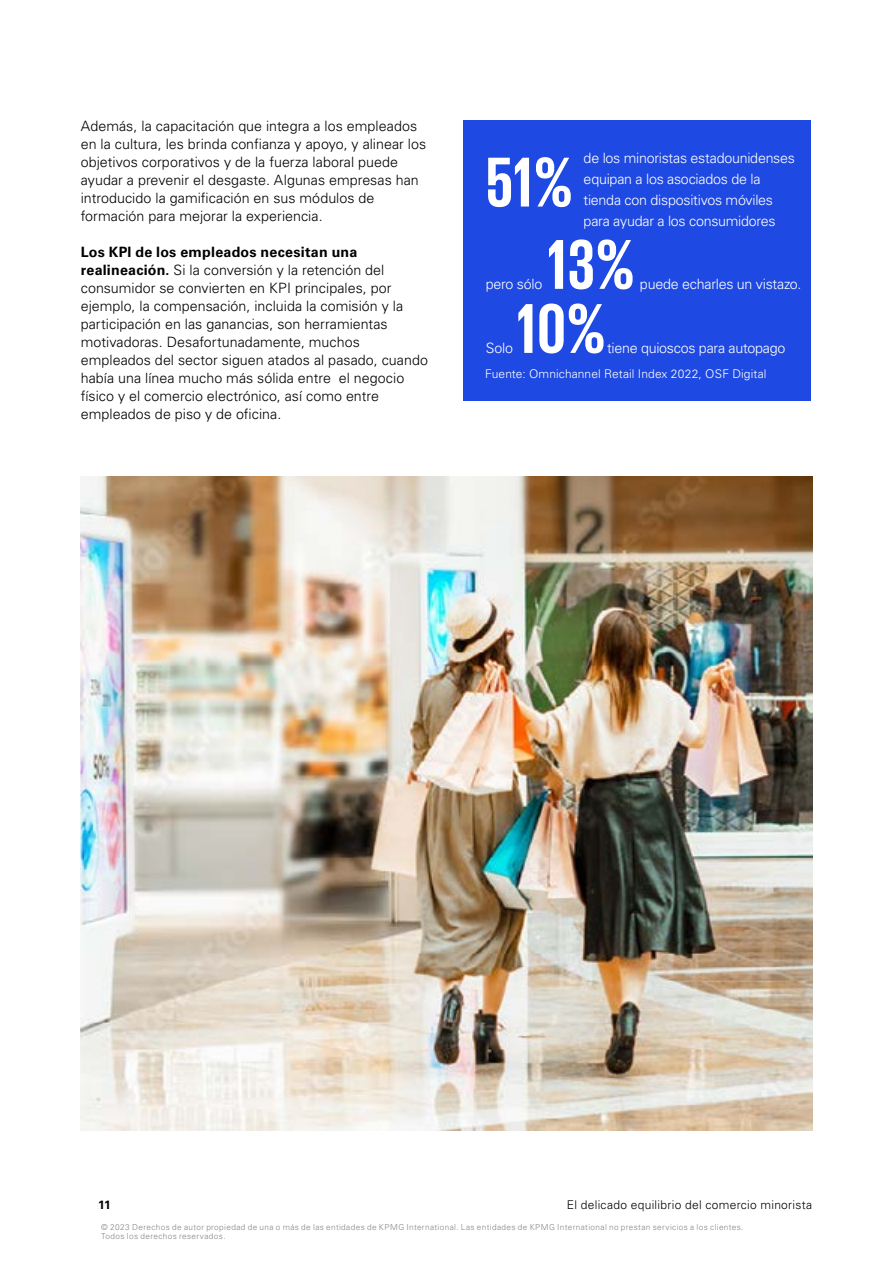
<style>
.page{position:relative;width:893px;height:1263px;background:#fff}
.page>*{position:absolute;margin:0;border:0;box-sizing:border-box;transform-origin:0 0}
.t1{font:700 72px "KPMG";color:#fff}
.t2{font:300 14.25px/18px "Univers LT Std";letter-spacing:.005em;color:#000}
.t3{font:300 14.25px/21px "Univers LT Std";letter-spacing:-.015em;color:#fff}
.t4{font:300 12px "Univers LT Std";letter-spacing:.01em;color:#fff}
.t5{font:300 12px "Univers LT Std";letter-spacing:.025em;color:#000}
.t6{font:700 12px "Univers LT Std";color:#000}
.t7{font:300 8.25px/9px "Univers LT Std";letter-spacing:.045em;color:#878787}
.s1{font-weight:700}
</style>
<div class="page">
<img style="left:81px;top:476px;width:731px;height:654px">
<div style="left:463px;top:120px;width:348px;height:280px;background:#1e49e2"></div>
<p class="t2" style="left:81px;top:117px;width:347px">Además, la capacitación que integra a los empleados en la cultura, les brinda confianza y apoyo, y alinear los objetivos corporativos y de la fuerza laboral puede ayudar a prevenir el desgaste. Algunas empresas han introducido la gamificación en sus módulos de formación para mejorar la experiencia.</p>
<p class="t2" style="left:81px;top:243px;width:349px"><span class="s1">Los KPI de los empleados necesitan una realineación.</span> Si la conversión y la retención del consumidor se convierten en KPI principales, por ejemplo, la compensación, incluida la comisión y la participación en las ganancias, son herramientas motivadoras. Desafortunadamente, muchos empleados del sector siguen atados al pasado, cuando había una línea mucho más sólida entre el negocio físico y el comercio electrónico, así como entre empleados de piso y de oficina.</p>
<h1 class="t1" style="left:486px;top:146px;width:88px">51%</h1>
<p class="t3" style="left:584px;top:148px;width:213px">de los minoristas estadounidenses equipan a los asociados de la tienda con dispositivos móviles para ayudar a los consumidores</p>
<h1 class="t1" style="left:547px;top:228px;width:89px">13%</h1>
<p class="t3" style="left:486px;top:273px;width:58px">pero sólo</p>
<p class="t3" style="left:640px;top:273px;width:163px">puede echarles un vistazo.</p>
<h1 class="t1" style="left:517px;top:292px;width:90px">10%</h1>
<p class="t3" style="left:486px;top:337px;width:29px">Solo</p>
<p class="t3" style="left:607px;top:337px;width:180px">tiene quioscos para autopago</p>
<p class="t4" style="left:485px;top:367px;width:283px">Fuente: Omnichannel Retail Index 2022, OSF Digital</p>
<p class="t6" style="left:98px;top:1198px;width:14px">11</p>
<p class="t5" style="left:567px;top:1197px;width:247px">El delicado equilibrio del comercio minorista</p>
<p class="t7" style="left:101px;top:1222px;width:644px">© 2023 Derechos de autor propiedad de una o más de las entidades de KPMG International. Las entidades de KPMG International no prestan servicios a los clientes.<br>Todos los derechos reservados.</p>
</div>
